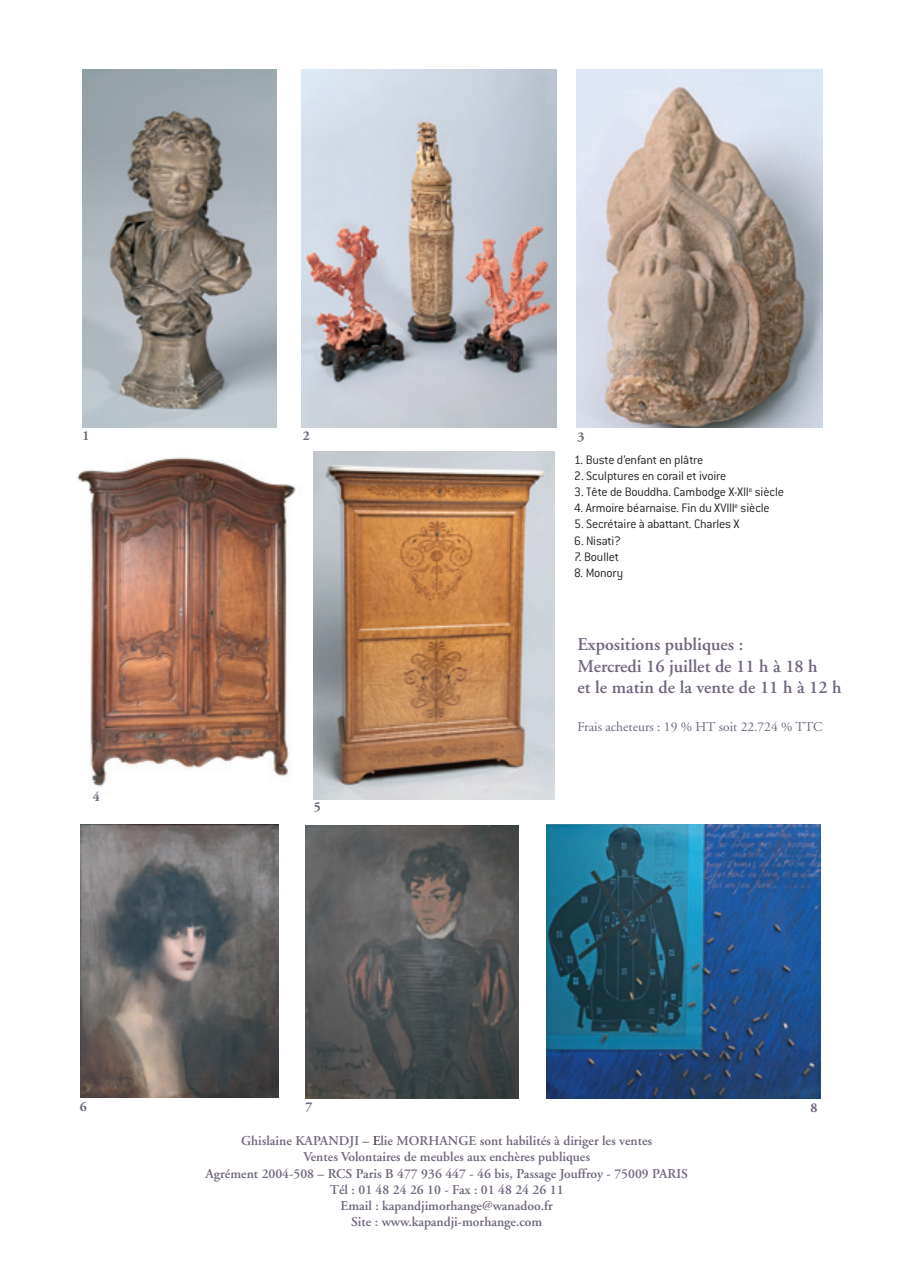
<style>
.page{position:relative;width:905px;height:1275px;background:#fff}
.page>*{position:absolute;margin:0;border:0;box-sizing:border-box;transform-origin:0 0}
.t1{font:600 18px/21.6px "Adobe Garamond";color:#72667e}
.t2{font:600 13.5px/16.2px "Adobe Garamond";color:#72667e;text-align:center}
.t3{font:300 13.5px "Conduit ITC";letter-spacing:-.01em;color:#231f20}
.t4{font:13.5px "Adobe Garamond";color:#72667e}
.t5{font:700 13.5px "Adobe Garamond";color:#72667e}
.s1{color:#4f4558}
</style>
<div class="page">
<img style="left:83px;top:70px;width:194px;height:358px">
<img style="left:301px;top:70px;width:255px;height:358px">
<img style="left:577px;top:70px;width:245px;height:358px">
<img style="left:81px;top:825px;width:198px;height:273px">
<img style="left:305px;top:825px;width:214px;height:273px">
<img style="left:547px;top:825px;width:274px;height:274px">
<img style="left:77px;top:457px;width:219px;height:330px">
<img style="left:314px;top:451px;width:240px;height:348px">
<p class="t5" style="left:83px;top:429px;width:9px">1</p>
<p class="t5" style="left:303px;top:429px;width:9px">2</p>
<p class="t5" style="left:577px;top:429px;width:9px">3</p>
<p class="t3" style="left:574px;top:452px;width:131px">1. Buste d’enfant en plâtre</p>
<p class="t3" style="left:574px;top:468px;width:154px">2. Sculptures en corail et ivoire</p>
<p class="t3" style="left:574px;top:484px;width:211px">3. Tête de Bouddha. Cambodge X-XII<sup>e</sup> siècle</p>
<p class="t3" style="left:574px;top:501px;width:197px">4. Armoire béarnaise. Fin du XVIII<sup>e</sup> siècle</p>
<p class="t3" style="left:574px;top:517px;width:167px">5. Secrétaire à abattant. Charles X</p>
<p class="t3" style="left:574px;top:533px;width:49px">6. Nisati?</p>
<p class="t3" style="left:574px;top:549px;width:46px">7. Boullet</p>
<p class="t3" style="left:574px;top:565px;width:51px">8. Monory</p>
<p class="t5" style="left:93px;top:789px;width:9px">4</p>
<p class="t5" style="left:314px;top:799px;width:9px">5</p>
<h1 class="t1" style="left:577px;top:634px;width:266px">Expositions publiques :<br>Mercredi 16 juillet de 11 h à 18 h<br>et le matin de la vente de 11 h à 12 h</h1>
<p class="t4" style="left:577px;top:720px;width:246px">Frais acheteurs : 19 % HT soit 22.724 % TTC</p>
<p class="t5" style="left:80px;top:1100px;width:9px">6</p>
<p class="t5" style="left:305px;top:1100px;width:9px">7</p>
<p class="t5" style="left:810px;top:1100px;width:9px">8</p>
<p class="t2" style="left:205px;top:1133px;width:484px">Ghislaine KAPANDJI – <span class="s1">E</span>lie MORHANGE sont habilités à diriger les ventes<br>Ventes Volontaires de meubles aux enchères publiques<br>Agrément 2004-508 – RCS Paris B 477 936 447 - 46 bis, Passage Jouffroy - 75009 PARIS Tél : 01 48 24 26 10 - Fax : 01 48 24 26 11<br>Email : kapandjimorhange@wanadoo.fr<br>Site : www.kapandji-morhange.com</p>
</div>
